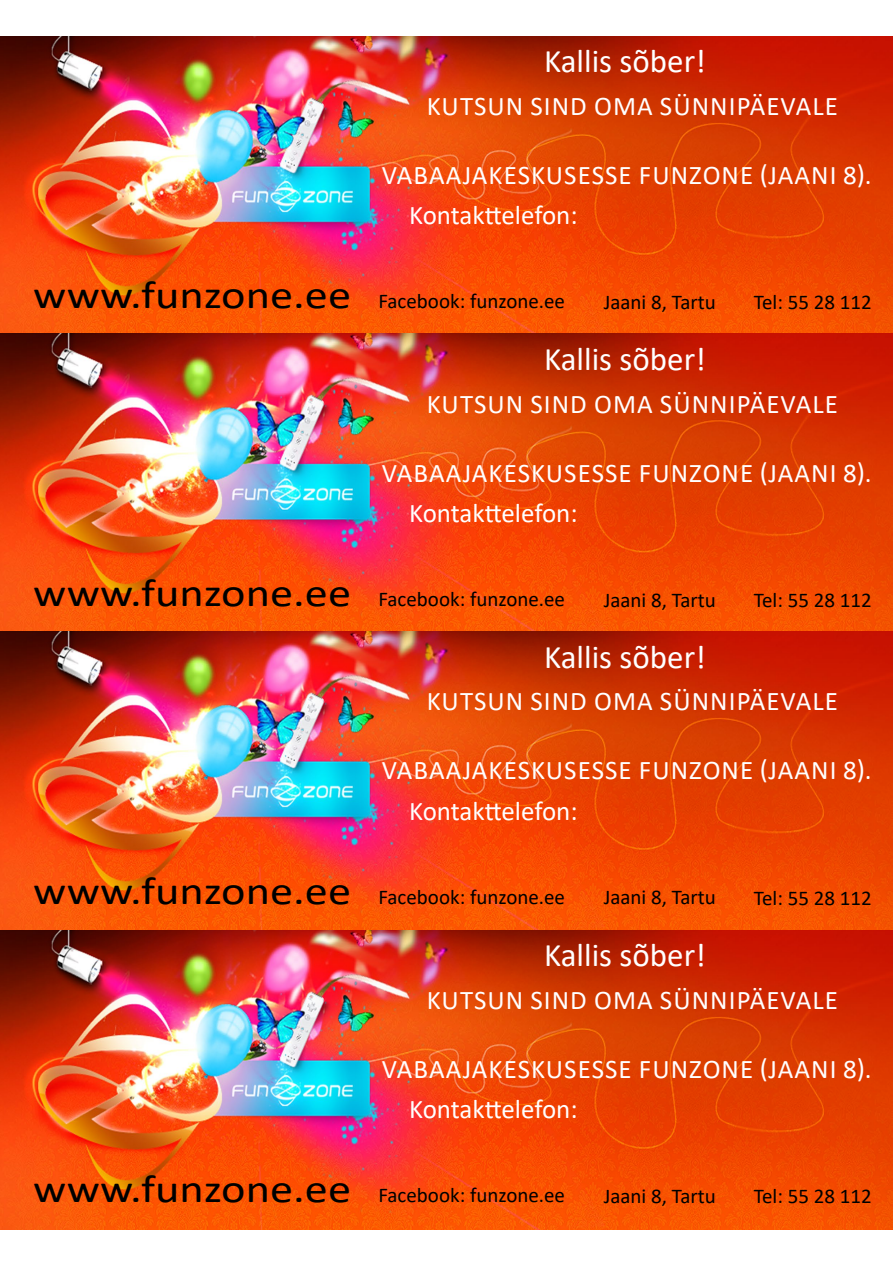
<style>
.page{position:relative;width:893px;height:1263px;background:#fff}
.page>*{position:absolute;margin:0;border:0;box-sizing:border-box;transform-origin:0 0}
.t1{font:39px "Calibri";color:#000;scale:1.19 1}
.t2{font:33px "Calibri";color:#fff}
.t3{font:27px/40.5px "Calibri";letter-spacing:.04em;color:#fff}
.t4{font:21px "Calibri";color:#000}
</style>
<div class="page">
<img style="left:0;top:36px;width:892px;height:595px">
<img style="left:0;top:631px;width:892px;height:598px">
<h1 class="t1" style="left:33px;top:268px;width:269px">www.funzone.ee</h1>
<h1 class="t1" style="left:33px;top:566px;width:269px">www.funzone.ee</h1>
<h1 class="t1" style="left:33px;top:863px;width:269px">www.funzone.ee</h1>
<h1 class="t1" style="left:33px;top:1162px;width:269px">www.funzone.ee</h1>
<p class="t2" style="left:544px;top:38px;width:163px">Kallis sõber!</p>
<p class="t3" style="left:427px;top:85px;width:412px">KUTSUN SIND OMA SÜNNIPÄEVALE</p>
<p class="t3" style="left:409px;top:154px;width:464px;text-indent:-27px">VABAAJAKESKUSESSE FUNZONE (JAANI 8).<br>Kontakttelefon:</p>
<p class="t4" style="left:378px;top:286px;width:188px">Facebook: funzone.ee</p>
<p class="t2" style="left:544px;top:336px;width:163px">Kallis sõber!</p>
<p class="t3" style="left:427px;top:383px;width:412px">KUTSUN SIND OMA SÜNNIPÄEVALE</p>
<p class="t4" style="left:604px;top:287px;width:114px">Jaani 8, Tartu</p>
<p class="t4" style="left:754px;top:288px;width:120px">Tel: 55 28 112</p>
<p class="t3" style="left:409px;top:452px;width:464px;text-indent:-27px">VABAAJAKESKUSESSE FUNZONE (JAANI 8).<br>Kontakttelefon:</p>
<p class="t4" style="left:378px;top:584px;width:188px">Facebook: funzone.ee</p>
<p class="t2" style="left:544px;top:634px;width:163px">Kallis sõber!</p>
<p class="t3" style="left:427px;top:680px;width:412px">KUTSUN SIND OMA SÜNNIPÄEVALE</p>
<p class="t4" style="left:604px;top:585px;width:114px">Jaani 8, Tartu</p>
<p class="t4" style="left:754px;top:585px;width:120px">Tel: 55 28 112</p>
<p class="t3" style="left:409px;top:749px;width:464px;text-indent:-27px">VABAAJAKESKUSESSE FUNZONE (JAANI 8).<br>Kontakttelefon:</p>
<p class="t4" style="left:378px;top:882px;width:188px">Facebook: funzone.ee</p>
<p class="t2" style="left:544px;top:932px;width:163px">Kallis sõber!</p>
<p class="t3" style="left:427px;top:979px;width:412px">KUTSUN SIND OMA SÜNNIPÄEVALE</p>
<p class="t4" style="left:604px;top:883px;width:114px">Jaani 8, Tartu</p>
<p class="t4" style="left:754px;top:883px;width:120px">Tel: 55 28 112</p>
<p class="t3" style="left:409px;top:1048px;width:464px;text-indent:-27px">VABAAJAKESKUSESSE FUNZONE (JAANI 8).<br>Kontakttelefon:</p>
<p class="t4" style="left:378px;top:1180px;width:188px">Facebook: funzone.ee</p>
<p class="t4" style="left:604px;top:1181px;width:114px">Jaani 8, Tartu</p>
<p class="t4" style="left:754px;top:1182px;width:120px">Tel: 55 28 112</p>
</div>
